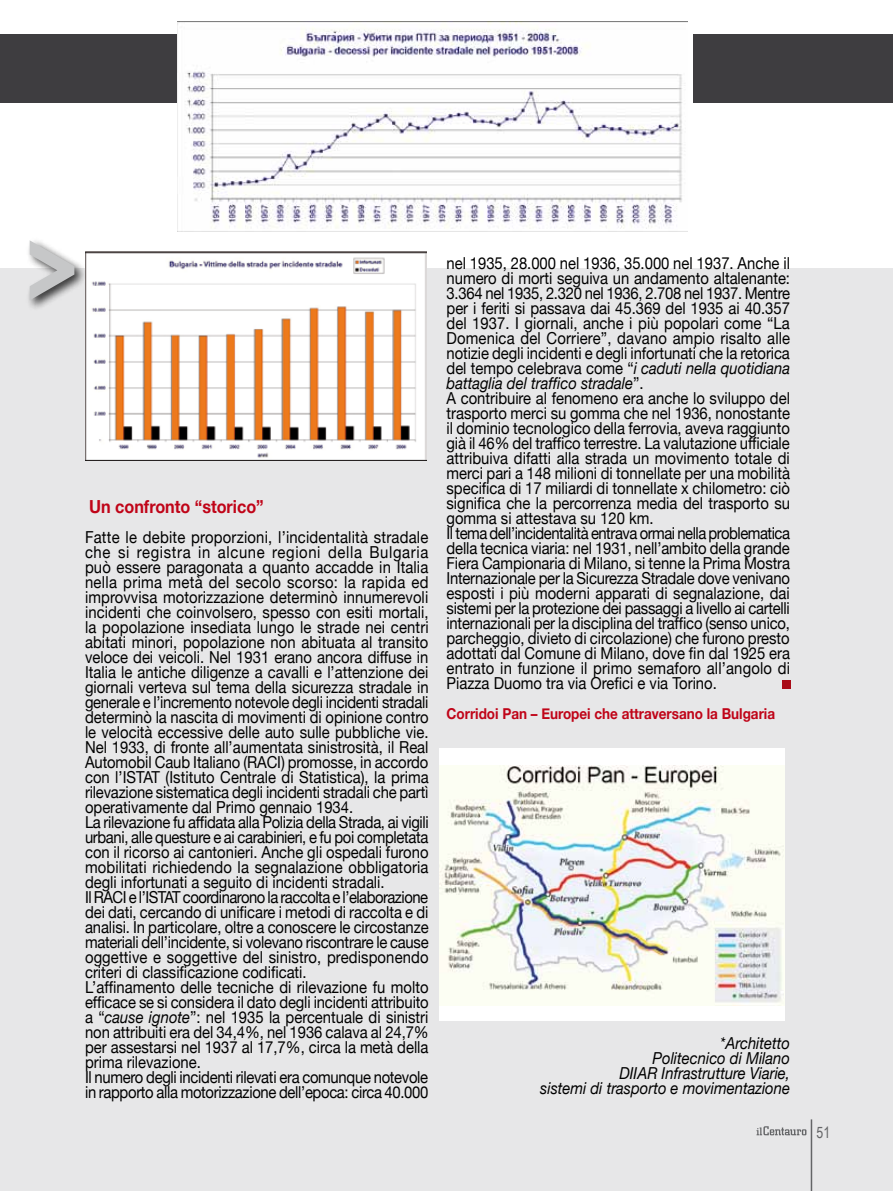
<style>
.page{position:relative;width:893px;height:1191px;background:#fff}
.page>*{position:absolute;margin:0;border:0;box-sizing:border-box;transform-origin:0 0}
.t1{font:700 18px "Helvetica Neue";color:#c00418;scale:.9 1}
.t2{font:16.5px/15px "Helvetica Neue";color:#000;scale:.9 1}
.t3{font:italic 16.5px/15px "Helvetica Neue";color:#000;text-align:right;scale:.9 1}
.t4{font:15.75px "Arial Narrow";color:#646567;scale:.95 1}
.t5{font:700 15px "Helvetica Neue";color:#c00418;scale:.9 1}
.s1{font-style:italic}
</style>
<div class="page">
<div style="left:0;top:269px;width:893px;height:922px;background:#e7e7e8"></div>
<div style="left:782px;top:680px;width:9px;height:8px;background:#a90c18"></div>
<svg style="left:756px;top:1126px;width:50px;height:9px"></svg>
<hr style="left:811px;top:1119px;width:1px;height:72px;background:#646567">
<div style="left:0;top:34px;width:893px;height:68px;background:#3e3d40"></div>
<div style="left:177px;top:9px;width:516px;height:222px;background:#fff"></div>
<img style="left:177px;top:21px;width:511px;height:210px">
<img style="left:85px;top:251px;width:341px;height:209px">
<div style="left:439px;top:748px;width:346px;height:273px;background:#fff"></div>
<img style="left:439px;top:766px;width:346px;height:240px">
<div style="left:26px;top:236px;width:61px;height:75px;background:#000;opacity:.75"></div>
<svg style="left:30px;top:240px;width:44px;height:60px"></svg>
<p class="t1" style="left:89px;top:495px;width:195px">Un confronto “storico”</p>
<p class="t2" style="left:85px;top:529px;width:383px">Fatte le debite proporzioni, l’incidentalità stradale che si registra in alcune regioni della Bulgaria può essere paragonata a quanto accadde in Italia nella prima metà del secolo scorso: la rapida ed improvvisa motorizzazione determinò innumerevoli incidenti che coinvolsero, spesso con esiti mortali, la popolazione insediata lungo le strade nei centri abitati minori, popolazione non abituata al transito veloce dei veicoli. Nel 1931 erano ancora diffuse in Italia le antiche diligenze a cavalli e l’attenzione dei giornali verteva sul tema della sicurezza stradale in generale e l’incremento notevole degli incidenti stradali determinò la nascita di movimenti di opinione contro le velocità eccessive delle auto sulle pubbliche vie.<br>Nel 1933, di fronte all’aumentata sinistrosità, il Real Automobil Caub Italiano (RACI) promosse, in accordo con l’ISTAT (Istituto Centrale di Statistica), la prima rilevazione sistematica degli incidenti stradali che partì operativamente dal Primo gennaio 1934.<br>La rilevazione fu affidata alla Polizia della Strada, ai vigili urbani, alle questure e ai carabinieri, e fu poi completata con il ricorso ai cantonieri. Anche gli ospedali furono mobilitati richiedendo la segnalazione obbligatoria degli infortunati a seguito di incidenti stradali.<br>Il RACI e l’ISTAT coordinarono la raccolta e l’elaborazione dei dati, cercando di unificare i metodi di raccolta e di analisi. In particolare, oltre a conoscere le circostanze materiali dell’incidente, si volevano riscontrare le cause oggettive e soggettive del sinistro, predisponendo criteri di classificazione codificati.<br>L’affinamento delle tecniche di rilevazione fu molto efficace se si considera il dato degli incidenti attribuito a “<span class="s1">cause ignote</span>”: nel 1935 la percentuale di sinistri non attribuiti era del 34,4%, nel 1936 calava al 24,7% per assestarsi nel 1937 al 17,7%, circa la metà della prima rilevazione.<br>Il numero degli incidenti rilevati era comunque notevole in rapporto alla motorizzazione dell’epoca: circa 40.000</p>
<p class="t2" style="left:447px;top:255px;width:383px">nel 1935, 28.000 nel 1936, 35.000 nel 1937. Anche il numero di morti seguiva un andamento altalenante:<br>3.364 nel 1935, 2.320 nel 1936, 2.708 nel 1937. Mentre per i feriti si passava dai 45.369 del 1935 ai 40.357 del 1937. I giornali, anche i più popolari come “La Domenica del Corriere”, davano ampio risalto alle notizie degli incidenti e degli infortunati che la retorica del tempo celebrava come “<span class="s1">i caduti nella quotidiana battaglia del traffico stradale</span>”.<br>A contribuire al fenomeno era anche lo sviluppo del trasporto merci su gomma che nel 1936, nonostante il dominio tecnologico della ferrovia, aveva raggiunto già il 46% del traffico terrestre. La valutazione ufficiale attribuiva difatti alla strada un movimento totale di merci pari a 148 milioni di tonnellate per una mobilità specifica di 17 miliardi di tonnellate x chilometro: ciò significa che la percorrenza media del trasporto su gomma si attestava su 120 km.<br>Il tema dell’incidentalità entrava ormai nella problematica della tecnica viaria: nel 1931, nell’ambito della grande Fiera Campionaria di Milano, si tenne la Prima Mostra Internazionale per la Sicurezza Stradale dove venivano esposti i più moderni apparati di segnalazione, dai sistemi per la protezione dei passaggi a livello ai cartelli internazionali per la disciplina del traffico (senso unico, parcheggio, divieto di circolazione) che furono presto adottati dal Comune di Milano, dove fin dal 1925 era entrato in funzione il primo semaforo all’angolo di Piazza Duomo tra via Orefici e via Torino.</p>
<p class="t5" style="left:447px;top:704px;width:367px">Corridoi Pan – Europei che attraversano la Bulgaria</p>
<p class="t3" style="left:540px;top:1035px;width:279px">*Architetto<br>Politecnico di Milano<br>DIIAR Infrastrutture Viarie,<br>sistemi di trasporto e movimentazione</p>
<p class="t4" style="left:816px;top:1120px;width:16px">51</p>
</div>
